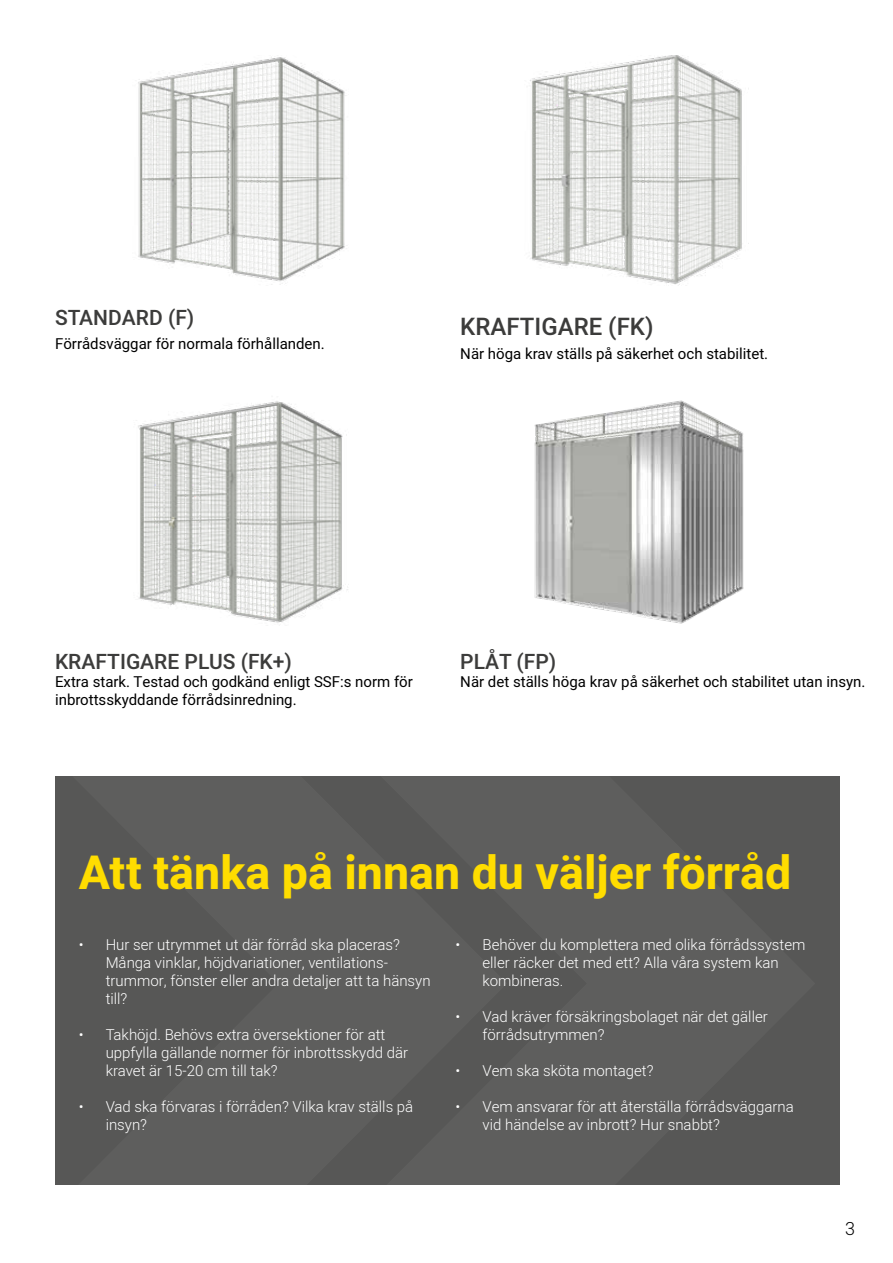
<style>
.page{position:relative;width:893px;height:1263px;background:#fff}
.page>*{position:absolute;margin:0;border:0;box-sizing:border-box;transform-origin:0 0}
.t1{font:700 46.5px "Heebo";color:#fd0}
.t2{font:500 24px "Heebo";color:#3c3c3b}
.t3{font:500 21px "Heebo";color:#3c3c3b}
.t4{font:300 18px "Heebo";color:#000}
.t5{font:300 15px/18px "Heebo";color:#fff}
.t6{font:15px/18px "Heebo";color:#000}
</style>
<div class="page">
<div style="left:55px;top:776px;width:784px;height:409px;background:#5e5e5d"></div>
<img style="left:138px;top:57px;width:208px;height:228px">
<img style="left:530px;top:55px;width:219px;height:230px">
<img style="left:138px;top:401px;width:210px;height:222px">
<img style="left:534px;top:400px;width:210px;height:224px">
<h3 class="t3" style="left:55px;top:303px;width:141px">STANDARD (F)</h3>
<p class="t6" style="left:55px;top:334px;width:271px">Förrådsväggar för normala förhållanden.</p>
<h2 class="t2" style="left:460px;top:310px;width:195px">KRAFTIGARE (FK)</h2>
<p class="t6" style="left:460px;top:345px;width:309px">När höga krav ställs på säkerhet och stabilitet.</p>
<h3 class="t3" style="left:55px;top:646px;width:238px">KRAFTIGARE PLUS (FK+)</h3>
<p class="t6" style="left:55px;top:672px;width:359px">Extra stark. Testad och godkänd enligt SSF:s norm för inbrottsskyddande förrådsinredning.</p>
<h3 class="t3" style="left:460px;top:646px;width:98px">PLÅT (FP)</h3>
<p class="t6" style="left:460px;top:672px;width:407px">När det ställs höga krav på säkerhet och stabilitet utan insyn.</p>
<h1 class="t1" style="left:79px;top:840px;width:714px">Att tänka på innan du väljer förråd</h1>
<p class="t5" style="left:106px;top:935px;width:326px;text-indent:-27px">• Hur ser utrymmet ut där förråd ska placeras?<br>Många vinklar, höjdvariationer, ventilations&shy;trummor, fönster eller andra detaljer att ta hänsyn till?</p>
<p class="t5" style="left:106px;top:1025px;width:304px;text-indent:-27px">• Takhöjd. Behövs extra översektioner för att uppfylla gällande normer för inbrottsskydd där kravet är 15-20 cm till tak?</p>
<p class="t5" style="left:106px;top:1097px;width:309px;text-indent:-27px">• Vad ska förvaras i förråden? Vilka krav ställs på insyn?</p>
<p class="t5" style="left:482px;top:935px;width:324px;text-indent:-27px">• Behöver du komplettera med olika förrådssystem eller räcker det med ett? Alla våra system kan kombineras.</p>
<p class="t5" style="left:482px;top:1007px;width:287px;text-indent:-27px">• Vad kräver försäkringsbolaget när det gäller förrådsutrymmen?</p>
<p class="t5" style="left:455px;top:1061px;width:200px">• Vem ska sköta montaget?</p>
<p class="t5" style="left:482px;top:1097px;width:313px;text-indent:-27px">• Vem ansvarar för att återställa förrådsväggarna vid händelse av inbrott? Hur snabbt?</p>
<p class="t4" style="left:845px;top:1216px;width:11px">3</p>
</div>
